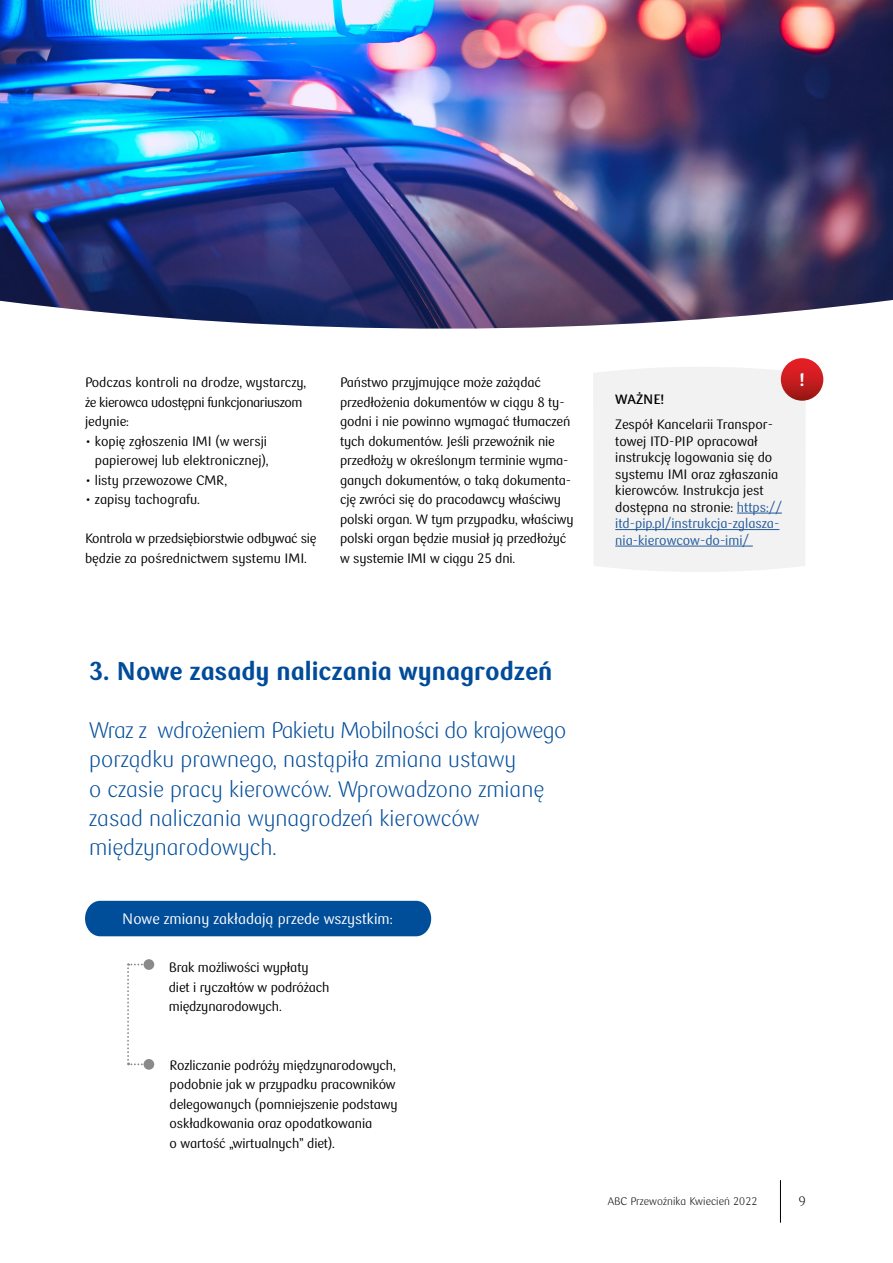
<style>
.page{position:relative;width:893px;height:1263px;background:#fff}
.page>*{position:absolute;margin:0;border:0;box-sizing:border-box;transform-origin:0 0}
.t1{font:900 25.5px "PKO Bank Polski";color:#004c9a}
.t2{font:300 22.5px/29.2px "PKO Bank Polski";color:#004c9a}
.t3{font:900 18px "PKO Bank Polski";color:#fff}
.t4{font:15px "PKO Bank Polski";color:#fff}
.t5{font:13.5px/19.5px "PKO Bank Polski";letter-spacing:-.01em;color:#000}
.t6{font:13.5px/19.5px "PKO Bank Polski";letter-spacing:-.03em;color:#000}
.t7{font:700 13.5px "PKO Bank Polski";color:#000}
.t8{font:300 13.5px "PKO Bank Polski";color:#000}
.t9{font:300 10.95px "PKO Bank Polski";letter-spacing:.01em;color:#000}
.s1{color:#22599b}
</style>
<div class="page">
<hr style="left:780px;top:1180px;width:1px;height:43px;background:#000">
<img style="left:0;top:0;width:893px;height:329px">
<div style="left:85px;top:901px;width:346px;height:35px;background:#004d99"></div>
<div style="left:144px;top:959px;width:10px;height:11px;background:#8a8a8a;border-radius:50%"></div>
<div style="left:144px;top:1059px;width:10px;height:11px;background:#8a8a8a;border-radius:50%"></div>
<svg style="left:127px;top:963px;width:19px;height:102px"></svg>
<div style="left:593px;top:367px;width:212px;height:205px;background:#f2f2f2"></div>
<hr style="left:737px;top:513px;width:45px;height:1px;background:#22599b">
<hr style="left:615px;top:529px;width:164px;height:1px;background:#22599b">
<hr style="left:615px;top:546px;width:138px;height:1px;background:#22599b">
<div style="left:781px;top:358px;width:42px;height:43px;background:linear-gradient(to bottom,#f1212a,#9a1c17);border-radius:21px"></div>
<p class="t6" style="left:85px;top:373px;width:223px">Podczas kontroli na drodze, wystarczy, że kierowca udostępni funkcjonariuszom jedynie:</p>
<p class="t5" style="left:85px;top:432px;width:185px;text-align:right">• kopię zgłoszenia IMI (w wersji papierowej lub elektronicznej),</p>
<p class="t5" style="left:85px;top:471px;width:144px">• listy przewozowe CMR,</p>
<p class="t5" style="left:85px;top:490px;width:116px">• zapisy tachografu.</p>
<p class="t5" style="left:85px;top:529px;width:233px">Kontrola w przedsiębiorstwie odbywać się będzie za pośrednictwem systemu IMI.</p>
<p class="t5" style="left:340px;top:373px;width:235px">Państwo przyjmujące może zażądać przedłożenia dokumentów w ciągu 8 ty&shy;godni i nie powinno wymagać tłumaczeń tych dokumentów. Jeśli przewoźnik nie przedłoży w określonym terminie wyma&shy;ganych dokumentów, o taką dokumenta&shy;cję zwróci się do pracodawcy właściwy polski organ. W tym przypadku, właściwy polski organ będzie musiał ją przedłożyć w systemie IMI w ciągu 25 dni.</p>
<p class="t7" style="left:615px;top:392px;width:51px">WAŻNE!</p>
<p class="t5" style="left:615px;top:417px;width:168px;line-height:16.5px">Zespół Kancelarii Transpor&shy;towej ITD-PIP opracował instrukcję logowania się do systemu IMI oraz zgłaszania kierowców. Instrukcja jest dostępna na stronie: <span class="s1">https:// itd-pip.pl/instrukcja-zglasza&shy;nia-kierowcow-do-imi/</span></p>
<h3 class="t3" style="left:799px;top:369px;width:7px">!</h3>
<h1 class="t1" style="left:89px;top:657px;width:465px">3. Nowe zasady naliczania wynagrodzeń</h1>
<h2 class="t2" style="left:89px;top:716px;width:479px">Wraz z wdrożeniem Pakietu Mobilności do krajowego porządku prawnego, nastąpiła zmiana ustawy<br>o czasie pracy kierowców. Wprowadzono zmianę zasad naliczania wynagrodzeń kierowców międzynarodowych.</h2>
<p class="t4" style="left:122px;top:910px;width:272px">Nowe zmiany zakładają przede wszystkim:</p>
<p class="t5" style="left:169px;top:958px;width:162px">Brak możliwości wypłaty diet i ryczałtów w podróżach międzynarodowych.</p>
<p class="t5" style="left:170px;top:1056px;width:229px">Rozliczanie podróży międzynarodowych, podobnie jak w przypadku pracowników delegowanych (pomniejszenie podstawy oskładkowania oraz opodatkowania<br>o wartość „wirtualnych” diet).</p>
<p class="t9" style="left:608px;top:1195px;width:151px">ABC Przewoźnika Kwiecień 2022</p>
<p class="t8" style="left:798px;top:1194px;width:9px">9</p>
</div>
